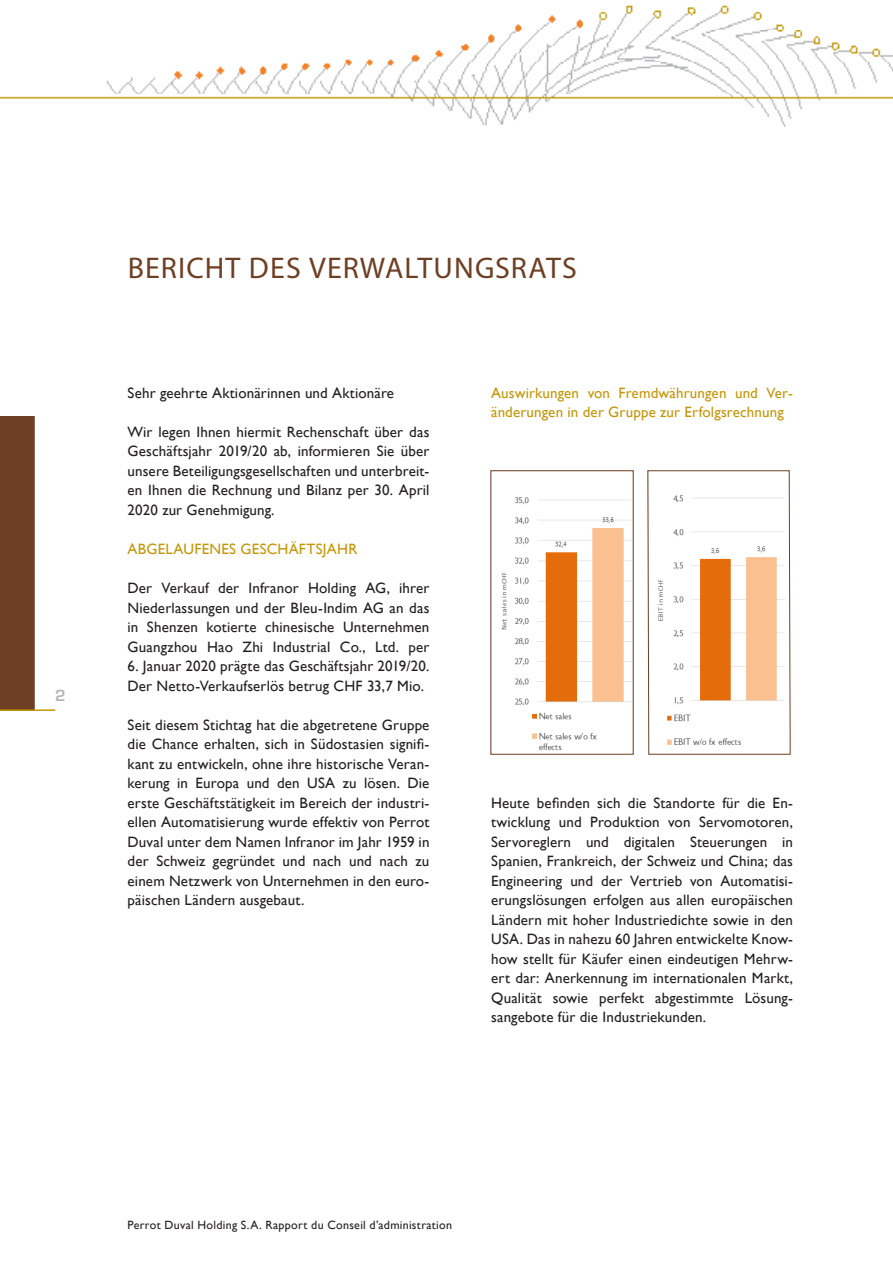
<style>
.page{position:relative;width:893px;height:1263px;background:#fff}
.page>*{position:absolute;margin:0;border:0;box-sizing:border-box;transform-origin:0 0}
._01_Haupt_Tit{font:30px "Myriad Pro";letter-spacing:.035em;color:#6e3f24}
._02_Lauftext{font:15px/19.5px "Gill Sans";letter-spacing:.01em;color:#231f20;text-align:justify}
._02_Lauftext-2{font:15px/19.5px "Gill Sans";letter-spacing:.01em;color:#c49608}
.t1{font:600 15px "Eurostile LT Std";color:#b6b7bb}
._00_Fusszeile_Links{font:12px "Gill Sans";letter-spacing:.025em;color:#231f20}
</style>
<div class="page">
<div style="left:0;top:416px;width:35px;height:293px;background:#6e3f24"></div>
<hr style="left:0;top:709px;width:55px;height:2px;background:#c49608">
<img style="left:0;top:5px;width:893px;height:122px">
<img style="left:501px;top:497px;width:130px;height:254px">
<svg style="left:647px;top:470px;width:143px;height:285px"></svg>
<p class="t1" style="left:55px;top:686px;width:12px">2</p>
<p class="_01_Haupt_Tit" style="left:128px;top:249px;width:451px">BERICHT DES VERWALTUNGSRATS</p>
<p class="_02_Lauftext" style="left:128px;top:383px;width:268px">Sehr geehrte Aktionärinnen und Aktionäre</p>
<p class="_02_Lauftext" style="left:128px;top:422px;width:303px">Wir legen Ihnen hiermit Rechenschaft über das Geschäftsjahr 2019/20 ab, informieren Sie über unsere Beteiligungsgesellschaften und unterbreit&shy;en Ihnen die Rechnung und Bilanz per 30. April 2020 zur Genehmigung.</p>
<p class="_02_Lauftext-2" style="left:128px;top:539px;width:231px">ABGELAUFENES GESCHÄFTSJAHR</p>
<p class="_02_Lauftext" style="left:128px;top:578px;width:303px">Der Verkauf der Infranor Holding AG, ihrer Niederlassungen und der Bleu-Indim AG an das in Shenzen kotierte chinesische Unternehmen Guangzhou Hao Zhi Industrial Co., Ltd. per</p>
<p class="_02_Lauftext" style="left:128px;top:656px;width:303px">6. Januar 2020 prägte das Geschäftsjahr 2019/20.<br>Der Netto-Verkaufserlös betrug CHF 33,7 Mio.</p>
<p class="_02_Lauftext" style="left:128px;top:715px;width:303px">Seit diesem Stichtag hat die abgetretene Gruppe die Chance erhalten, sich in Südostasien signifi&shy;kant zu entwickeln, ohne ihre historische Veran&shy;kerung in Europa und den USA zu lösen. Die erste Geschäftstätigkeit im Bereich der industri&shy;ellen Automatisierung wurde effektiv von Perrot Duval unter dem Namen Infranor im Jahr 1959 in der Schweiz gegründet und nach und nach zu einem Netzwerk von Unternehmen in den euro&shy;päischen Ländern ausgebaut.</p>
<p class="_02_Lauftext-2" style="left:491px;top:383px;width:303px">Auswirkungen von Fremdwährungen und Ver&shy;änderungen in der Gruppe zur Erfolgsrechnung</p>
<p class="_02_Lauftext" style="left:491px;top:793px;width:303px">Heute befinden sich die Standorte für die En&shy;twicklung und Produktion von Servomotoren, Servoreglern und digitalen Steuerungen in Spanien, Frankreich, der Schweiz und China; das Engineering und der Vertrieb von Automatisi&shy;erungslösungen erfolgen aus allen europäischen Ländern mit hoher Industriedichte sowie in den USA. Das in nahezu 60 Jahren entwickelte Know&shy;how stellt für Käufer einen eindeutigen Mehrw&shy;ert dar: Anerkennung im internationalen Markt, Qualität sowie perfekt abgestimmte Lösung&shy;sangebote für die Industriekunden.</p>
<p class="_00_Fusszeile_Links" style="left:128px;top:1218px;width:326px">Perrot Duval Holding S.A. Rapport du Conseil d’administration</p>
</div>
